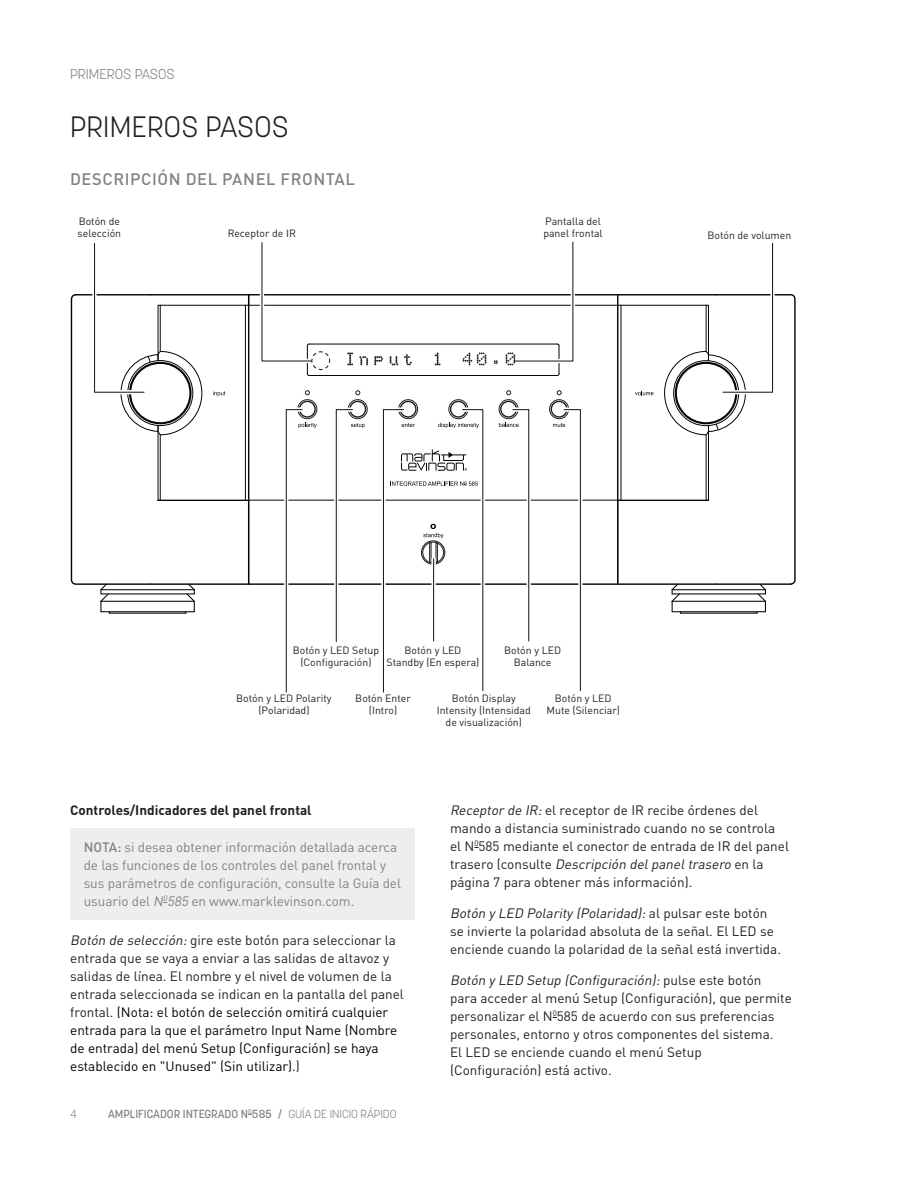
<style>
.page{position:relative;width:918px;height:1188px;background:#fff}
.page>*{position:absolute;margin:0;border:0;box-sizing:border-box;transform-origin:0 0}
.Headline{font:300 29.25px "Korolev";color:#231f20}
.subhead{font:500 16.5px "DINOT";letter-spacing:.035em;color:#808285}
.t1{font:300 14.25px "Korolev";color:#808285}
.body{font:13.5px/18px "DINOT";color:#231f20}
.t2{font:13.5px/18px "DINOT";letter-spacing:-.005em;color:#808285}
.subhead2{font:700 13.5px "DINOT";color:#231f20}
.t3{font:500 11.7px "Korolev";color:#808285}
.t4{font:300 11.7px "Korolev";color:#808285}
.callout{font:10.5px/12px "DINOT";color:#231f20;text-align:center}
.s1{font-weight:500}
.s2{font-style:italic}
.s3{color:#000}
.s4{font-weight:300}
</style>
<div class="page">
<div style="left:70px;top:828px;width:345px;height:92px;background:#eeeeef"></div>
<hr style="left:681px;top:613px;width:76px;height:1px;background:#050504">
<hr style="left:621px;top:305px;width:1px;height:195px;background:#050504">
<hr style="left:621px;top:305px;width:85px;height:1px;background:#050504">
<hr style="left:618px;top:294px;width:98px;height:1px;background:#050504">
<hr style="left:618px;top:500px;width:90px;height:1px;background:#050504">
<hr style="left:618px;top:583px;width:98px;height:2px;background:#050504">
<svg style="left:635px;top:391px;width:18px;height:4px"></svg>
<svg style="left:664px;top:242px;width:132px;height:371px"></svg>
<svg style="left:70px;top:241px;width:551px;height:452px"></svg>
<p class="t1" style="left:70px;top:65px;width:17px">PRIMERO</p>
<p class="t1" style="left:123px;top:65px;width:53px">S PASOS</p>
<p class="Headline" style="left:70px;top:109px;width:33px">PRIMERO</p>
<p class="Headline" style="left:181px;top:109px;width:109px">S PASOS</p>
<p class="subhead" style="left:70px;top:169px;width:286px">DESCRIPCIÓN DEL PAN EL FRONTAL</p>
<p class="callout" style="left:78px;top:215px;width:45px;text-align:left">Botón de selección</p>
<p class="callout" style="left:545px;top:215px;width:57px">Pantalla del</p>
<p class="callout" style="left:228px;top:227px;width:70px">Receptor de IR</p>
<p class="callout" style="left:543px;top:227px;width:61px">panel frontal</p>
<p class="callout" style="left:708px;top:229px;width:85px">Botón de volumen</p>
<p class="callout" style="left:293px;top:644px;width:88px">Botón y LED Setup (Configuración)</p>
<p class="callout" style="left:236px;top:692px;width:97px">Botón y LED Polarity (Polaridad)</p>
<p class="callout" style="left:355px;top:692px;width:57px">Botón Enter (Intro)</p>
<p class="callout" style="left:387px;top:644px;width:94px">Botón y LED<br>Standby (En espera)</p>
<p class="callout" style="left:504px;top:644px;width:58px">Botón y LED<br>Balance</p>
<p class="callout" style="left:437px;top:692px;width:96px">Botón Display<br>Intensity (Intensidad de visualización)</p>
<p class="callout" style="left:547px;top:692px;width:75px">Botón y LED<br>Mute (Silenciar)</p>
<p class="subhead2" style="left:70px;top:801px;width:243px">Controles/Indicadores del panel frontal</p>
<p class="t2" style="left:84px;top:838px;width:319px"><span class="s1">NOTA:</span> si desea obtener información detallada acerca de las funciones de los controles del panel frontal y sus parámetros de configuración, consulte la Guía del usuario del <span class="s2">N</span><sup>0</sup><span class="s2">585</span> en www.marklevinson.com.</p>
<p class="body" style="left:70px;top:930px;width:335px"><span class="s2">Botón de selección:</span>gire este botón para seleccionar la entrada que se vaya a enviar a las salidas de altavoz y salidas de línea. El nombre y el nivel de volumen de la entrada seleccionada se indican en la pantalla del panel frontal. <span class="s3">(Nota: el botón de selección omitirá cualquier entrada para la que el parámetro Input Name (Nombre de entrada) del menú Setup (Configuración) se haya establecido en "Unused" (Sin utilizar).</span>)</p>
<p class="t4" style="left:70px;top:1106px;width:8px">4</p>
<p class="t3" style="left:108px;top:1106px;width:228px">AMPLIFICADOR INTEGRADO N <sup>0</sup>585 / <span class="s4">GUÍA DE INICIO</span></p>
<p class="t4" style="left:361px;top:1106px;width:7px">RÁPIDO</p>
<p class="body" style="left:450px;top:801px;width:340px"><span class="s2">Receptor de IR:</span>el receptor de IR recibe órdenes del mando a distancia suministrado cuando no se controla el N<sup>0</sup>585 mediante el conector de entrada de IR del panel t ra s e ro ( c o n s u lt e <span class="s2">Descripción delpaneltrasero</span> e n la página 7 para obtener más información).</p>
<p class="body" style="left:450px;top:904px;width:332px"><span class="s2">Botón y LED Polarity (Polaridad):</span>a l p u ls a r e st e b o t ó n se invierte la polaridad absoluta de la señal. El LED se enciende cuando la polaridad de la señal está invertida.</p>
<p class="body" style="left:450px;top:971px;width:343px"><span class="s2">Botón y LED Setup (Configuración):</span>p u ls e e s t e b o t ó n para acceder al menú Setup (Configuración), que permite personalizar el N<sup>0</sup>585 de acuerdo con sus preferencias personales, entorno y otros componentes del sistema.<br>El LED se enciende cuando el menú Setup (Configuración) está activo.</p>
</div>
